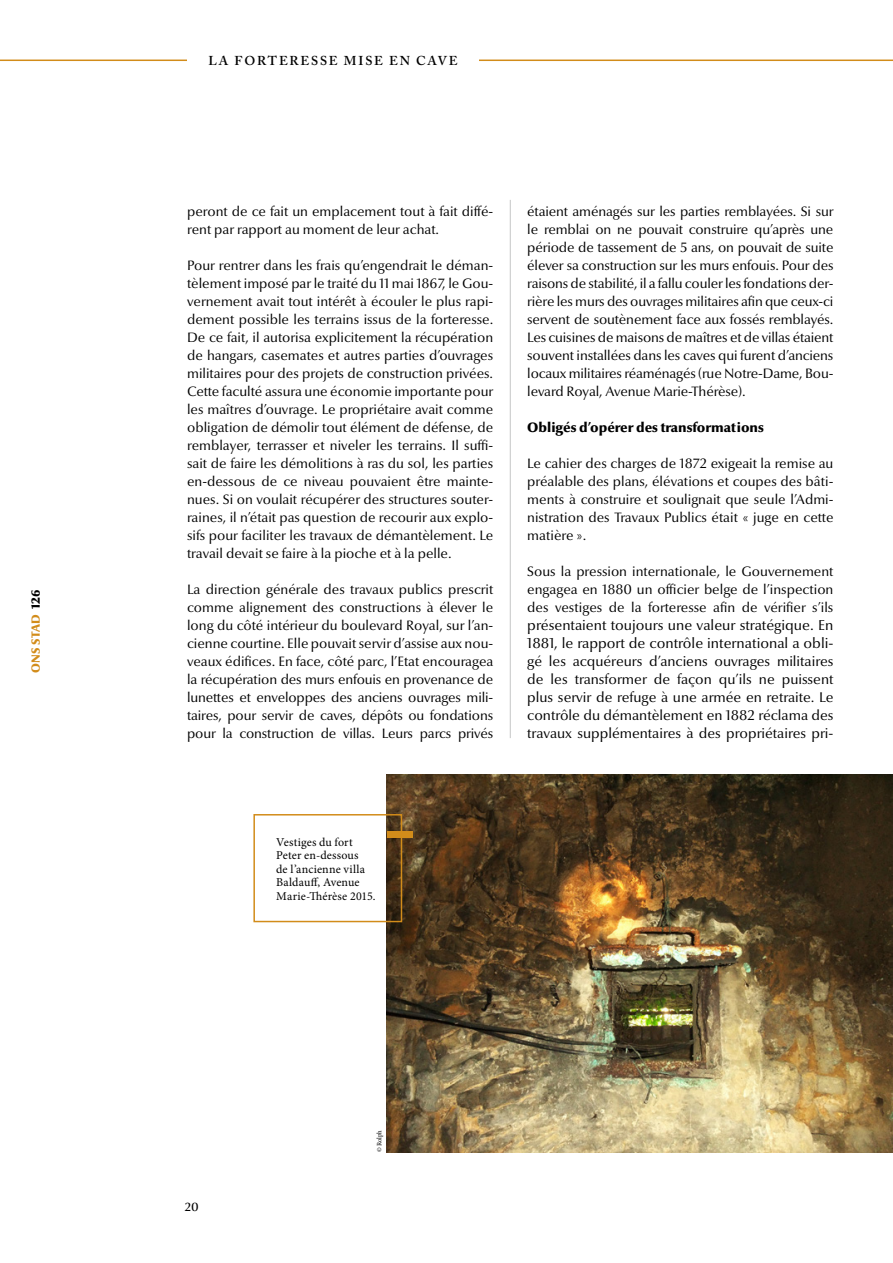
<style>
.page{position:relative;width:893px;height:1263px;background:#fff}
.page>*{position:absolute;margin:0;border:0;box-sizing:border-box;transform-origin:0 0}
.t1{font:14.55px/18px "Optima Nova LT Pro";color:#000}
.t2{font:14.25px/18px "Optima Nova LT Pro";color:#000;text-align:justify}
.t3{font:13.8px/18px "Optima Nova LT Pro";color:#000;text-align:justify}
.t4{font:900 13.8px "Optima Nova LT Pro";color:#000}
.t5{font:600 12.75px "Adobe Caslon Pro";letter-spacing:.145em;color:#000}
.t6{font:12px/13.5px "Minion Pro";letter-spacing:.01em;color:#000}
.t7{font:900 12px "Optima Nova LT Pro";letter-spacing:.01em;color:#d28c1a}
.t8{font:500 12px "Optima Nova LT Pro";color:#000}
.t9{font:6.75px "Minion Pro";letter-spacing:-.015em;color:#000}
.s1{color:#000}
</style>
<div class="page">
<img style="left:387px;top:774px;width:506px;height:378px">
<div style="left:253px;top:814px;width:149px;height:108px;border:2px solid #d28c1a"></div>
<div style="left:388px;top:832px;width:25px;height:6px;background:#d28c1a"></div>
<hr style="left:510px;top:200px;width:1px;height:538px;background:#c5c6c6">
<svg style="left:0;top:59px;width:893px;height:2px"></svg>
<div style="left:187px;top:47px;width:292px;height:26px;background:#fff"></div>
<p class="t7" style="left:28px;top:673px;width:85px;rotate:-90deg">ONS STAD <span class="s1">126</span></p>
<p class="t5" style="left:208px;top:53px;width:251px">LA FORTERESSE MISE EN CAVE</p>
<p class="t3" style="left:187px;top:202px;width:308px">peront de ce fait un emplacement tout à fait diffé&shy;rent par rapport au moment de leur achat.</p>
<p class="t3" style="left:187px;top:256px;width:308px">Pour rentrer dans les frais qu’engendrait le déman&shy;tèlement imposé par le traité du 11 mai 1867, le Gou&shy;vernement avait tout intérêt à écouler le plus rapi&shy;dement possible les terrains issus de la forteresse.<br>De ce fait, il autorisa explicitement la récupération de hangars, casemates et autres parties d’ouvrages militaires pour des projets de construction privées.<br>Cette faculté assura une économie importante pour les maîtres d’ouvrage. Le propriétaire avait comme obligation de démolir tout élément de défense, de remblayer, terrasser et niveler les terrains. Il suffi&shy;sait de faire les démolitions à ras du sol, les parties en-dessous de ce niveau pouvaient être mainte&shy;nues. Si on voulait récupérer des structures souter&shy;raines, il n’était pas question de recourir aux explo&shy;sifs pour faciliter les travaux de démantèlement. Le travail devait se faire à la pioche et à la pelle.</p>
<p class="t3" style="left:187px;top:580px;width:308px">La direction générale des travaux publics prescrit comme alignement des constructions à élever le long du côté intérieur du boulevard Royal, sur l’an&shy;cienne courtine. Elle pouvait servir d’assise aux nou&shy;veaux édifices. En face, côté parc, l’Etat encouragea la récupération des murs enfouis en provenance de lunettes et enveloppes des anciens ouvrages mili&shy;taires, pour servir de caves, dépôts ou fondations pour la construction de villas. Leurs parcs privés</p>
<p class="t3" style="left:527px;top:202px;width:308px">étaient aménagés sur les parties remblayées. Si sur le remblai on ne pouvait construire qu’après une période de tassement de 5 ans, on pouvait de suite élever sa construction sur les murs enfouis. Pour des raisons de stabilité, il a fallu couler les fondations der&shy;rière les murs des ouvrages militaires afin que ceux-ci servent de soutènement face aux fossés remblayés.<br>Les cuisines de maisons de maîtres et de villas étaient souvent installées dans les caves qui furent d’anciens locaux militaires réaménagés (rue Notre-Dame, Bou&shy;levard Royal, Avenue Marie-Thérèse).</p>
<p class="t4" style="left:527px;top:419px;width:238px">Obligés d’opérer des transformations</p>
<p class="t3" style="left:527px;top:454px;width:308px">Le cahier des charges de 1872 exigeait la remise au préalable des plans, élévations et coupes des bâti&shy;ments à construire et soulignait que seule l’Admi&shy;nistration des Travaux Publics était « juge en cette matière ».</p>
<p class="t3" style="left:527px;top:562px;width:308px">Sous la pression internationale, le Gouvernement engagea en 1880 un officier belge de l’inspection des vestiges de la forteresse afin de vérifier s’ils</p>
<p class="t1" style="left:527px;top:616px;width:308px">présentaient toujours une valeur stratégique. En<br>1881, le rapport de contrôle international a obli-</p>
<p class="t2" style="left:527px;top:652px;width:308px">gé les acquéreurs d’anciens ouvrages militaires de les transformer de façon qu’ils ne puissent plus servir de refuge à une armée en retraite. Le contrôle du démantèlement en 1882 réclama des travaux supplémentaires à des propriétaires pri-</p>
<p class="t6" style="left:276px;top:835px;width:101px">Vestiges du fort<br>Peter en-dessous<br>de l’ancienne villa<br>Baldauff, Avenue<br>Marie-Thérèse 2015.</p>
<p class="t8" style="left:185px;top:1199px;width:16px">20</p>
<p class="t9" style="left:375px;top:1152px;width:24px;rotate:-90deg">© Rolph</p>
</div>
